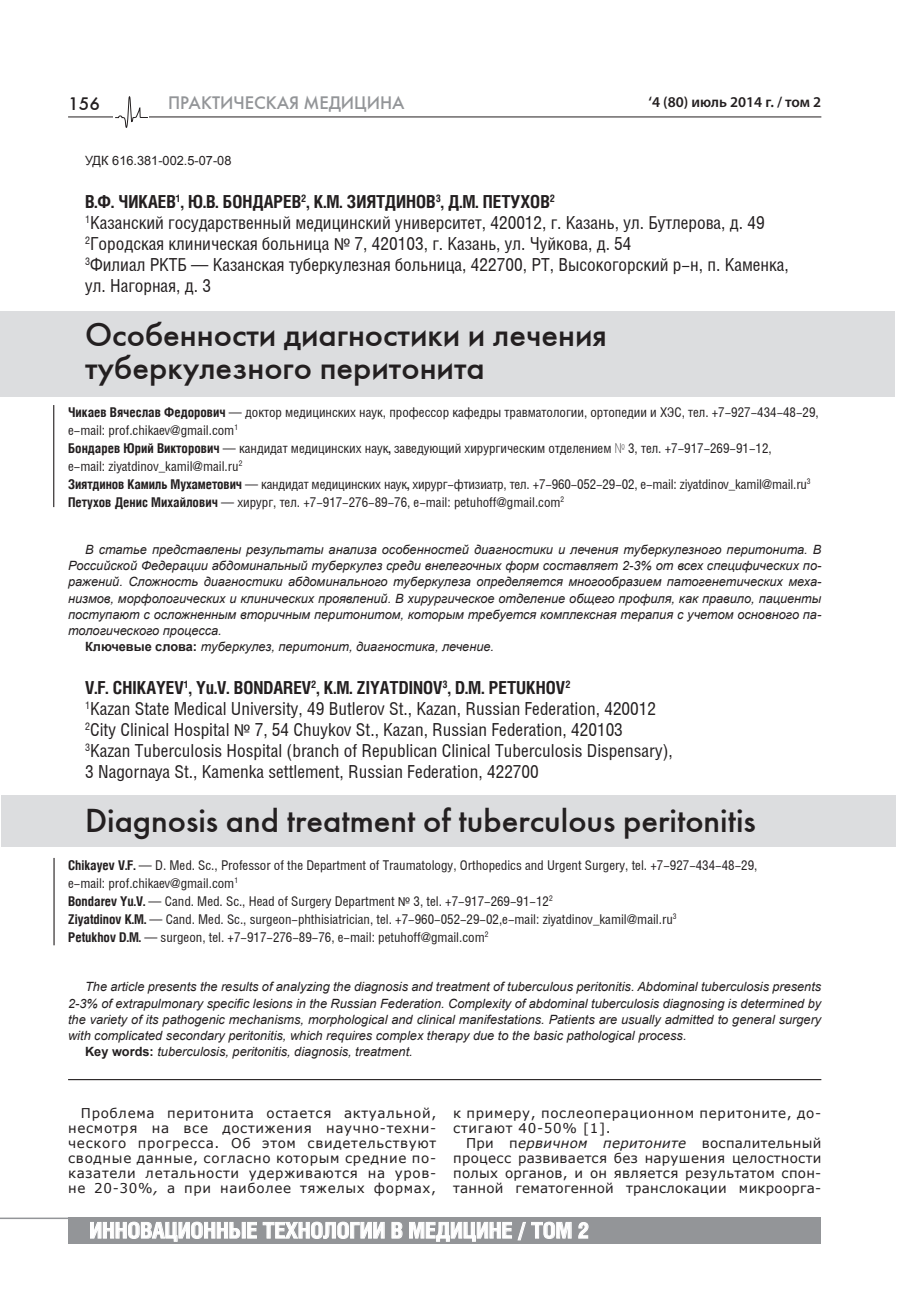
<style>
.page{position:relative;width:915px;height:1297px;background:#fff}
.page>*{position:absolute;margin:0;border:0;box-sizing:border-box;transform-origin:0 0}
.t1{font:33px/33px "Futuris C";color:#231f20}
.t2{font:700 21.75px "Helios Cond";color:#fff;scale:1.05 1}
.t3{font:18px/21px "Helios Cond";color:#231f20}
.t4{font:700 18px "Helios Cond";color:#231f20}
.t5{font:18px "Futuris C";color:#939598}
.t6{font:18px "Futuris C";color:#231f20}
.t7{font:600 15px "Myriad Pro";color:#231f20}
.t8{font:13.5px/18px "Helios Cond";color:#231f20}
.t9{font:13.5px/15px "Verdana";letter-spacing:.05em;color:#231f20;text-align:justify}
.t10{font:italic 12.75px "Arial";color:#231f20}
.t11{font:12.75px "Arial";color:#231f20}
.s1{font-weight:700}
.s2{font-family:"Myriad Pro"}
.s3{font-weight:100}
.s4{font-weight:700;font-style:normal}
.s5{font-style:italic}
</style>
<div class="page">
<hr style="left:68px;top:117px;width:753px;height:1px;background:#231f20">
<div style="left:68px;top:1218px;width:751px;height:26px;background:#939598"></div>
<svg style="left:90px;top:1222px;width:167px;height:19px"></svg>
<svg style="left:263px;top:1222px;width:121px;height:17px"></svg>
<svg style="left:391px;top:1222px;width:11px;height:16px"></svg>
<svg style="left:409px;top:1222px;width:102px;height:19px"></svg>
<svg style="left:517px;top:1222px;width:8px;height:18px"></svg>
<svg style="left:531px;top:1221px;width:40px;height:18px"></svg>
<svg style="left:578px;top:1222px;width:10px;height:16px"></svg>
<hr style="left:0;top:1217px;width:269px;height:2px;background:#939598">
<svg style="left:114px;top:96px;width:35px;height:32px"></svg>
<div style="left:0;top:311px;width:894px;height:85px;background:#dcdddf"></div>
<div style="left:1px;top:796px;width:893px;height:51px;background:#dcdddf"></div>
<hr style="left:68px;top:1079px;width:753px;height:1px;background:#231f20">
<hr style="left:53px;top:405px;width:1px;height:102px;background:#231f20">
<hr style="left:53px;top:858px;width:2px;height:87px;background:#231f20">
<h3 class="t6" style="left:68px;top:93px;width:33px">156</h3>
<h3 class="t5" style="left:168px;top:92px;width:238px">ПРАКТИЧЕСКАЯ МЕДИЦИНА</h3>
<p class="t7" style="left:648px;top:92px;width:174px">‘4 (80) июль 2014 г. / том 2</p>
<p class="t11" style="left:85px;top:152px;width:148px">УДК 616.381-002.5-07-08</p>
<h3 class="t4" style="left:85px;top:190px;width:159px">В.Ф. ЧИКАЕВ<sup>1</sup>, Ю.В. БОНДА</h3>
<h3 class="t4" style="left:273px;top:190px;width:114px">РЕВ <sup>2</sup>, К.М. ЗИЯТДИНОВ</h3>
<p class="t3" style="left:85px;top:191px;width:705px;text-indent:350px"><sup>3</sup><span class="s1">, Д.М. ПЕТУХОВ</span> <sup>2<br></sup><sup>1</sup>Казанский государственный медицинский университет, 420012, г. Казань, ул. Бутлерова, д. 49<br><sup>2</sup>Городская клиническая больница <span class="s2">№</span> 7, 420103, г. Казань, ул. Чуйкова, д. 54<br><sup>3</sup>Филиал РКТБ — Казанская туберкулезная больница, 422700, РТ, Высокогорский р-н, п. Каменка, ул. Нагорная, д. 3</p>
<h1 class="t1" style="left:85px;top:318px;width:523px">Особенности диагностики и лечения туберкулезного перитонита</h1>
<p class="t8" style="left:68px;top:403px;width:752px"><span class="s1">Чикаев Вячеслав Федорович</span> — доктор медицинских наук, профессор кафедры травматологии, ортопедии и ХЭС, тел. +7-927-434-48-29, е-mail: prof.chikaev@gmail.com<sup>1<br></sup><span class="s1">Бондарев Юрий Викторович</span> — кандидат медицинских наук<span class="s1">,</span> заведующий хирургическим отделением <span class="s3">№</span> 3, тел. +7-917-269-91-12,<br>е-mail: ziyatdinov_kamil@mail.ru<sup>2<br></sup><span class="s1">Зиятдинов Камиль Мухаметович</span> — кандидат медицинских наук<span class="s1">,</span> хирург-фтизиатр, тел. +7-960-052-29-02, е-mail: ziyatdinov_kamil@mail.ru<sup>3<br></sup><span class="s1">Петухов Денис Михайлович</span> — хирург, тел. +7-917-276-89-76, е-mail: petuhoff@gmail.com<sup>2</sup></p>
<p class="t10" style="left:85px;top:541px;width:737px">В статье представлены результаты анализа особенностей диагностики и лечения туберкулезного перитонита. В</p>
<p class="t10" style="left:68px;top:557px;width:754px">Российской Федерации абдоминальный туберкулез среди внелегочных форм составляет 2-3% от всех специфических по-</p>
<p class="t10" style="left:68px;top:574px;width:754px">ражений. Сложность диагностики абдоминального туберкулеза определяется многообразием патогенетических меха-</p>
<p class="t10" style="left:68px;top:590px;width:754px">низмов, морфологических и клинических проявлений. В хирургическое отделение общего профиля, как правило, пациенты</p>
<p class="t10" style="left:68px;top:606px;width:754px">поступают с осложненным вторичным перитонитом, которым требуется комплексная терапия с учетом основного па-</p>
<p class="t10" style="left:68px;top:622px;width:155px">тологического процесса.</p>
<p class="t10" style="left:85px;top:638px;width:410px"><span class="s4">Ключевые слова:</span> туберкулез, перитонит, диагностика, лечение.</p>
<h3 class="t4" style="left:85px;top:676px;width:169px">V.F. CH IKAYEV<sup>1</sup>, Yu.V. BONDA</h3>
<p class="t3" style="left:85px;top:677px;width:589px;text-indent:198px"><span class="s1">REV</span><sup>2</sup><span class="s1">, K.M. ZIYATDINOV</span><sup>3</sup><span class="s1">, D.M. PETUKHOV</span><sup>2<br></sup><sup>1</sup>Kazan State Medical University, 49 Butlerov St., Kazan, Russian Federation, 420012<br><sup>2</sup>City Clinical Hospital <span class="s2">№</span> 7, 54 Chuykov St., Kazan, Russian Federation, 420103<br><sup>3</sup>Kazan Tuberculosis Hospital (branch of Republican Clinical Tuberculosis Dispensary), 3 Nagornaya St., Kamenka settlement, Russian Federation, 422700</p>
<h1 class="t1" style="left:85px;top:804px;width:672px">Diagnosis and treatment of tuberculous peritonitis</h1>
<p class="t8" style="left:68px;top:856px;width:690px"><span class="s1">Chikayev V.F.</span> — D. Med. Sc., Professor of the Department of Traumatology, Orthopedics and Urgent Surgery, tel. +7-927-434-48-29, е-mail: prof.chikaev@gmail.com<sup>1<br></sup><span class="s1">Bondarev Yu.V.</span> — Cand. Med. Sc., Head of Surgery Department <span class="s2">№</span> 3, tel. +7-917-269-91-12<sup>2<br></sup><span class="s1">Ziyatdinov K.M.</span> — Cand. Med. Sc., surgeon-phthisiatrician, tel. +7-960-052-29-02,е-mail: ziyatdinov_kamil@mail.ru<sup>3<br></sup><span class="s1">Petukhov D.M.</span> — surgeon, tel. +7-917-276-89-76, е-mail: petuhoff@gmail.com<sup>2</sup></p>
<p class="t10" style="left:85px;top:978px;width:737px">The article presents the results of analyzing the diagnosis and treatment of tuberculous peritonitis. Abdominal tuberculosis presents</p>
<p class="t10" style="left:68px;top:995px;width:754px">2-3% of extrapulmonary specific lesions in the Russian Federation. Complexity of abdominal tuberculosis diagnosing is determined by</p>
<p class="t10" style="left:68px;top:1011px;width:754px">the variety of its pathogenic mechanisms, morphological and clinical manifestations. Patients are usually admitted to general surgery</p>
<p class="t10" style="left:68px;top:1027px;width:619px">with complicated secondary peritonitis, which requires complex therapy due to the basic pathological process.</p>
<p class="t10" style="left:85px;top:1043px;width:329px"><span class="s4">Key words:</span> tuberculosis, peritonitis, diagnosis, treatment.</p>
<p class="t9" style="left:68px;top:1105px;width:369px;text-indent:13px">Проблема перитонита остается актуальной, несмотря на все достижения научно-техни&shy;ческого прогресса. Об этом свидетельствуют сводные данные, согласно которым средние по&shy;казатели летальности удерживаются на уров&shy;не 20-30%<span class="s5">,</span> а при наиболее тяжелых формах,</p>
<p class="t9" style="left:453px;top:1105px;width:369px">к примеру, послеоперационном перитоните, до&shy;стигают 40-50% [1].</p>
<p class="t9" style="left:453px;top:1135px;width:369px;text-indent:13px">При п<span class="s5">ервичном перитоните</span> воспалительный процесс развивается без нарушения целостности полых органов, и он является результатом спон&shy;танной гематогенной транслокации микроорга-</p>
<h2 class="t2" style="left:89px;top:1217px;width:434px">инновационные технологии в медицине / ТОМ</h2>
<h2 class="t2" style="left:577px;top:1217px;width:12px">2</h2>
</div>
